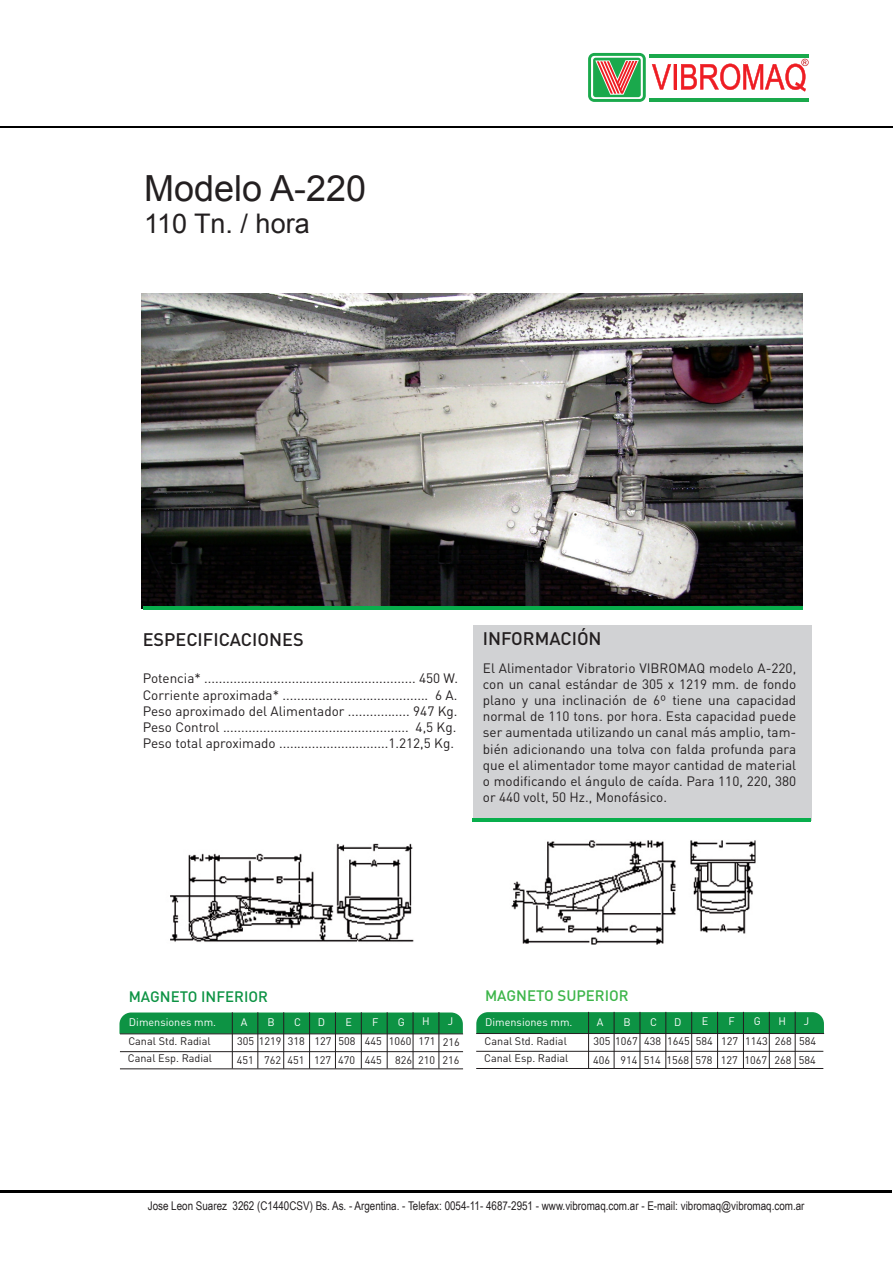
<style>
.page{position:relative;width:893px;height:1263px;background:#fff}
.page>*{position:absolute;margin:0;border:0;box-sizing:border-box;transform-origin:0 0}
.t1{font:36px "Arial";color:#231f20}
.t2{font:27px "Arial";color:#231f20}
.t3{font:500 18px "DIN Pro";color:#231f20}
.t4{font:500 15px "DIN Pro";color:#0d9344}
.t5{font:500 15px "DIN Pro";color:#3db54a}
.t6{font:13.5px/16.2px "DIN Pro";color:#231f20;text-align:justify}
.t7{font:12px "Arial Narrow";color:#231f20}
.t8{font:10.8px "DIN Pro";color:#231f20}
.t9{font:10.8px "DIN Pro";color:#fff}
</style>
<div class="page">
<hr style="left:0;top:126px;width:891px;height:2px;background:#000">
<img style="left:0;top:1191px;width:891px;height:1px">
<svg style="left:588px;top:53px;width:58px;height:49px;background:#7aa874"></svg>
<hr style="left:649px;top:54px;width:159px;height:3px;background:#1aa94c">
<hr style="left:649px;top:98px;width:159px;height:3px;background:#1aa94c">
<svg style="left:652px;top:59px;width:157px;height:33px"></svg>
<svg style="left:476px;top:1012px;width:348px;height:21px;background:#119346"></svg>
<svg style="left:119px;top:1012px;width:344px;height:22px;background:#15954a"></svg>
<img style="left:141px;top:293px;width:661px;height:315px">
<div style="left:473px;top:625px;width:339px;height:196px;background:#d1d2d4"></div>
<hr style="left:143px;top:606px;width:659px;height:3px;background:#08ae4c">
<hr style="left:473px;top:819px;width:338px;height:3px;background:#08ae4c">
<hr style="left:120px;top:1033px;width:343px;height:1px;background:#231f20">
<hr style="left:120px;top:1051px;width:343px;height:1px;background:#231f20">
<hr style="left:120px;top:1068px;width:343px;height:1px;background:#231f20">
<hr style="left:232px;top:1012px;width:1px;height:56px;background:#231f20">
<hr style="left:258px;top:1012px;width:1px;height:56px;background:#231f20">
<hr style="left:283px;top:1012px;width:1px;height:57px;background:#231f20">
<hr style="left:309px;top:1012px;width:1px;height:57px;background:#231f20">
<hr style="left:335px;top:1012px;width:1px;height:56px;background:#231f20">
<hr style="left:361px;top:1012px;width:1px;height:56px;background:#231f20">
<hr style="left:387px;top:1012px;width:1px;height:56px;background:#231f20">
<hr style="left:413px;top:1012px;width:1px;height:57px;background:#231f20">
<hr style="left:439px;top:1012px;width:1px;height:56px;background:#231f20">
<img style="left:170px;top:843px;width:244px;height:99px">
<img style="left:511px;top:840px;width:245px;height:105px">
<hr style="left:476px;top:1033px;width:348px;height:1px;background:#231f20">
<hr style="left:476px;top:1051px;width:347px;height:1px;background:#231f20">
<hr style="left:476px;top:1068px;width:347px;height:1px;background:#231f20">
<hr style="left:588px;top:1012px;width:1px;height:56px;background:#231f20">
<hr style="left:614px;top:1012px;width:1px;height:56px;background:#231f20">
<hr style="left:640px;top:1012px;width:1px;height:56px;background:#231f20">
<hr style="left:666px;top:1012px;width:1px;height:56px;background:#231f20">
<hr style="left:691px;top:1012px;width:1px;height:56px;background:#231f20">
<hr style="left:717px;top:1012px;width:1px;height:56px;background:#231f20">
<hr style="left:743px;top:1012px;width:1px;height:56px;background:#231f20">
<hr style="left:769px;top:1012px;width:1px;height:56px;background:#231f20">
<hr style="left:795px;top:1012px;width:1px;height:56px;background:#231f20">
<p class="t1" style="left:144px;top:164px;width:224px">Modelo A-220</p>
<p class="t2" style="left:144px;top:206px;width:167px">110 Tn. / hora</p>
<p class="t3" style="left:143px;top:627px;width:162px">ESPECIFICACIONES</p>
<p class="t6" style="left:143px;top:670px;width:317px">Potencia* .......................................................... 450 W.</p>
<p class="t6" style="left:143px;top:686px;width:316px">Corriente aproximada* ........................................ 6 A.</p>
<p class="t6" style="left:143px;top:702px;width:316px">Peso aproximado del Alimentador ................. 947 Kg.</p>
<p class="t6" style="left:143px;top:718px;width:315px">Peso Control ................................................... 4,5 Kg.</p>
<p class="t6" style="left:143px;top:735px;width:313px">Peso total aproximado ..............................1.212,5 Kg.</p>
<p class="t3" style="left:483px;top:626px;width:120px">INFORMACIÓN</p>
<p class="t6" style="left:483px;top:659px;width:315px">El Alimentador Vibratorio VIBROMAQ modelo A-220, con un canal estándar de 305 x 1219 mm. de fondo plano y una inclinación de 6º tiene una capacidad normal de 110 tons. por hora. Esta capacidad puede ser aumentada utilizando un canal más amplio, tam&shy;bién adicionando una tolva con falda profunda para que el alimentador tome mayor cantidad de material o modificando el ángulo de caída. Para 110, 220, 380 or 440 volt, 50 Hz., Monofásico.</p>
<p class="t4" style="left:129px;top:986px;width:141px">MAGNETO INFERIOR</p>
<p class="t5" style="left:485px;top:986px;width:145px">MAGNETO SUPERIOR</p>
<p class="t9" style="left:448px;top:1014px;width:7px">J</p>
<p class="t8" style="left:443px;top:1034px;width:18px">216</p>
<p class="t9" style="left:129px;top:1015px;width:89px">Dimensiones mm.</p>
<p class="t9" style="left:241px;top:1015px;width:8px">A</p>
<p class="t9" style="left:267px;top:1015px;width:9px">B</p>
<p class="t9" style="left:294px;top:1015px;width:8px">C</p>
<p class="t9" style="left:318px;top:1015px;width:9px">D</p>
<p class="t9" style="left:345px;top:1014px;width:8px">E</p>
<p class="t9" style="left:372px;top:1014px;width:8px">F</p>
<p class="t9" style="left:398px;top:1014px;width:9px">G</p>
<p class="t9" style="left:422px;top:1014px;width:9px">H</p>
<p class="t8" style="left:128px;top:1034px;width:84px">Canal Std. Radial</p>
<p class="t8" style="left:128px;top:1051px;width:86px">Canal Esp. Radial</p>
<p class="t8" style="left:237px;top:1034px;width:46px">305 1219</p>
<p class="t8" style="left:288px;top:1034px;width:18px">318</p>
<p class="t8" style="left:314px;top:1034px;width:18px">127</p>
<p class="t8" style="left:339px;top:1034px;width:18px">508</p>
<p class="t8" style="left:365px;top:1034px;width:18px">445</p>
<p class="t8" style="left:389px;top:1034px;width:24px">1060</p>
<p class="t8" style="left:419px;top:1034px;width:18px">171</p>
<p class="t8" style="left:237px;top:1053px;width:18px">451</p>
<p class="t8" style="left:264px;top:1053px;width:18px">762</p>
<p class="t8" style="left:288px;top:1053px;width:18px">451</p>
<p class="t8" style="left:314px;top:1053px;width:18px">127</p>
<p class="t8" style="left:338px;top:1053px;width:18px">470</p>
<p class="t8" style="left:365px;top:1053px;width:18px">445</p>
<p class="t8" style="left:395px;top:1053px;width:18px">826</p>
<p class="t8" style="left:418px;top:1053px;width:18px">210</p>
<p class="t8" style="left:442px;top:1053px;width:18px">216</p>
<p class="t9" style="left:804px;top:1013px;width:7px">J</p>
<p class="t8" style="left:799px;top:1034px;width:18px">584</p>
<p class="t9" style="left:485px;top:1014px;width:89px">Dimensiones mm.</p>
<p class="t9" style="left:597px;top:1015px;width:8px">A</p>
<p class="t9" style="left:624px;top:1015px;width:9px">B</p>
<p class="t9" style="left:650px;top:1015px;width:8px">C</p>
<p class="t9" style="left:674px;top:1014px;width:9px">D</p>
<p class="t9" style="left:702px;top:1014px;width:8px">E</p>
<p class="t9" style="left:728px;top:1014px;width:8px">F</p>
<p class="t9" style="left:754px;top:1014px;width:9px">G</p>
<p class="t9" style="left:778px;top:1014px;width:9px">H</p>
<p class="t8" style="left:485px;top:1034px;width:84px">Canal Std. Radial</p>
<p class="t8" style="left:484px;top:1050px;width:86px">Canal Esp. Radial</p>
<p class="t8" style="left:593px;top:1034px;width:46px">305 1067</p>
<p class="t8" style="left:644px;top:1034px;width:18px">438</p>
<p class="t8" style="left:667px;top:1034px;width:24px">1645</p>
<p class="t8" style="left:696px;top:1034px;width:18px">584</p>
<p class="t8" style="left:721px;top:1034px;width:18px">127</p>
<p class="t8" style="left:745px;top:1034px;width:24px">1143</p>
<p class="t8" style="left:775px;top:1034px;width:18px">268</p>
<p class="t8" style="left:593px;top:1053px;width:18px">406</p>
<p class="t8" style="left:620px;top:1053px;width:18px">914</p>
<p class="t8" style="left:644px;top:1053px;width:18px">514</p>
<p class="t8" style="left:667px;top:1053px;width:24px">1568</p>
<p class="t8" style="left:696px;top:1053px;width:18px">578</p>
<p class="t8" style="left:721px;top:1053px;width:18px">127</p>
<p class="t8" style="left:744px;top:1053px;width:24px">1067</p>
<p class="t8" style="left:774px;top:1053px;width:18px">268</p>
<p class="t8" style="left:799px;top:1053px;width:18px">584</p>
<p class="t7" style="left:148px;top:1197px;width:658px">Jose Leon Suarez 3262 (C1440CSV) Bs. As. - Argentina. - Telefax: 0054-11- 4687-2951 - www.vibromaq.com.ar - E-mail: vibromaq@vibromaq.com.ar</p>
</div>
